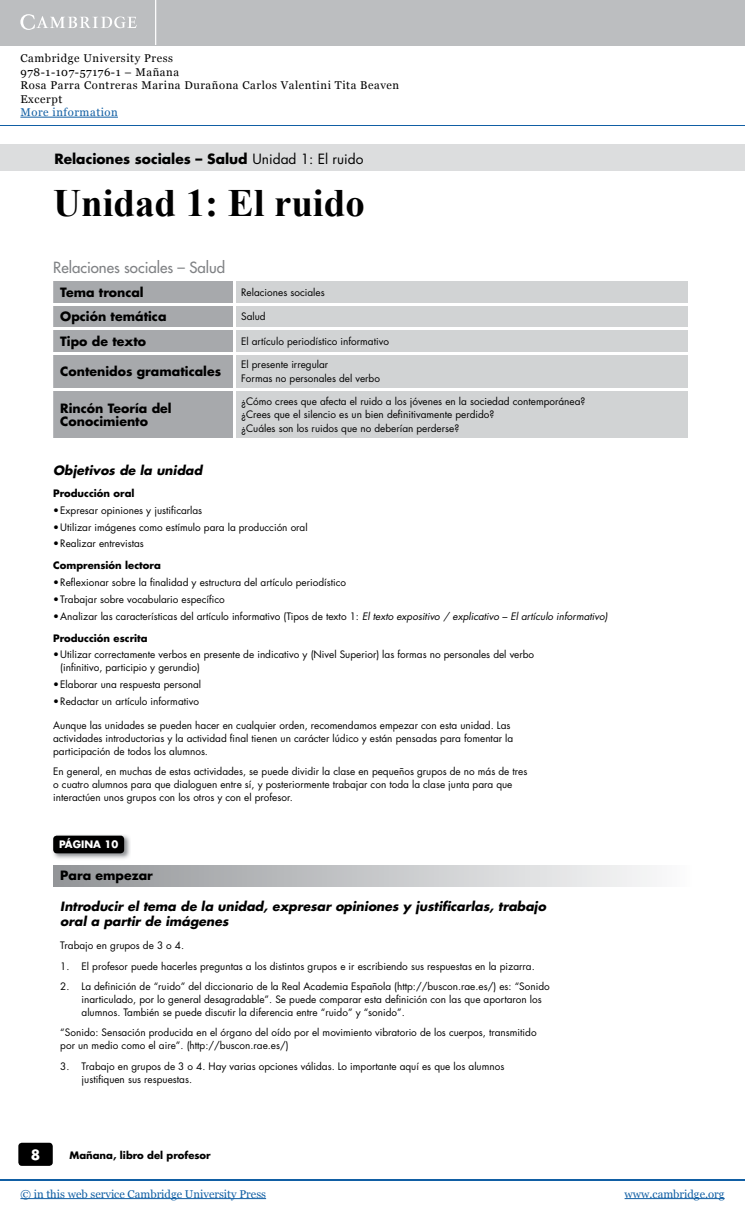
<style>
.page{position:relative;width:745px;height:1218px;background:#fff}
.page>*{position:absolute;margin:0;border:0;box-sizing:border-box;transform-origin:0 0}
.t1{font:700 38.75px "Times New Roman";color:#000}
.t2{font:500 15px "Futura Std";color:#808285}
.t3{font:700 13.75px "Futura Std";color:#000}
.t4{font:700 13.75px "Futura Std";color:#fff}
.t5{font:italic 700 12.5px/15px "Futura Std";color:#000}
.t6{font:700 12.5px/13.8px "Futura Std";color:#000}
.t7{font:11.25px/13.4px "Georgia";letter-spacing:.05em;color:#000}
.t8{font:11.25px "Georgia";color:#115fa4}
.t9{font:11.25px "Georgia";letter-spacing:.05em;color:#115fa4}
.t10{font:10px/13.1px "Futura Std";color:#000}
.t11{font:700 10px "Futura Std";color:#000}
.t12{font:700 10px "Futura Std";color:#fff}
.s1{font-weight:400}
.s2{font-style:italic}
</style>
<div class="page">
<div style="left:0;top:0;width:744px;height:45px;background:#bcbec0"></div>
<hr style="left:155px;top:0;width:1px;height:45px;background:#fff">
<svg style="left:20px;top:14px;width:117px;height:16px"></svg>
<hr style="left:20px;top:117px;width:98px;height:1px;background:#115fa4">
<hr style="left:0;top:125px;width:744px;height:1px;background:#115fa4">
<hr style="left:0;top:1179px;width:744px;height:1px;background:#115fa4">
<hr style="left:20px;top:1198px;width:246px;height:1px;background:#115fa4">
<hr style="left:624px;top:1198px;width:100px;height:1px;background:#115fa4">
<div style="left:0;top:144px;width:744px;height:26px;background:#dcddde"></div>
<div style="left:18px;top:1142px;width:35px;height:23px;background:#000;border-radius:4px"></div>
<div style="left:53px;top:281px;width:180px;height:157px;background:#a7a9ac"></div>
<div style="left:236px;top:281px;width:451px;height:157px;background:#d1d3d4"></div>
<hr style="left:53px;top:303px;width:181px;height:2px;background:#fff">
<hr style="left:234px;top:303px;width:456px;height:2px;background:#fff">
<hr style="left:53px;top:327px;width:181px;height:3px;background:#fff">
<hr style="left:234px;top:327px;width:456px;height:3px;background:#fff">
<hr style="left:53px;top:352px;width:181px;height:2px;background:#fff">
<hr style="left:53px;top:388px;width:181px;height:2px;background:#fff">
<hr style="left:234px;top:352px;width:456px;height:2px;background:#fff">
<hr style="left:234px;top:388px;width:456px;height:2px;background:#fff">
<img style="left:53px;top:835px;width:77px;height:24px">
<div style="left:53px;top:835px;width:71px;height:18px;background:#000;border-radius:4px"></div>
<div style="left:53px;top:865px;width:638px;height:21px;background:linear-gradient(to right,#929497,#fbfbfb)"></div>
<p class="t7" style="left:20px;top:51px;width:380px">Cambridge University Press<br>978-1-107-57176-1 – Mañana<br>Rosa Parra Contreras Marina Durañona Carlos Valentini Tita Beaven Excerpt</p>
<p class="t9" style="left:20px;top:104px;width:99px">More information</p>
<h3 class="t3" style="left:54px;top:149px;width:310px">Relaciones sociales – Salud <span class="s1">Unidad 1: El ruido</span></h3>
<h1 class="t1" style="left:53px;top:176px;width:313px">Unidad 1: El ruido</h1>
<h2 class="t2" style="left:53px;top:258px;width:173px">Relaciones sociales – Salud</h2>
<p class="t6" style="left:60px;top:285px;width:85px">Tema troncal</p>
<p class="t10" style="left:241px;top:286px;width:85px">Relaciones sociales</p>
<p class="t6" style="left:60px;top:310px;width:108px">Opción temática</p>
<p class="t10" style="left:241px;top:310px;width:26px">Salud</p>
<p class="t6" style="left:60px;top:334px;width:87px">Tipo de texto</p>
<p class="t10" style="left:241px;top:335px;width:149px">El artículo periodístico informativo</p>
<p class="t6" style="left:60px;top:364px;width:162px">Contenidos gramaticales</p>
<p class="t10" style="left:241px;top:358px;width:140px;line-height:13.8px">El presente irregular<br>Formas no personales del verbo</p>
<p class="t6" style="left:60px;top:401px;width:113px">Rincón Teoría del<br>Conocimiento</p>
<p class="t10" style="left:241px;top:394px;width:345px;line-height:13.8px">¿Cómo crees que afecta el ruido a los jóvenes en la sociedad contemporánea? ¿Crees que el silencio es un bien definitivamente perdido?<br>¿Cuáles son los ruidos que no deberían perderse?</p>
<p class="t5" style="left:53px;top:463px;width:150px">Objetivos de la unidad</p>
<p class="t11" style="left:53px;top:487px;width:83px">Producción oral</p>
<p class="t10" style="left:53px;top:504px;width:150px">• Expresar opiniones y justificarlas</p>
<p class="t10" style="left:53px;top:520px;width:256px">• Utilizar imágenes como estímulo para la producción oral</p>
<p class="t10" style="left:53px;top:537px;width:92px">• Realizar entrevistas</p>
<p class="t11" style="left:53px;top:559px;width:109px">Comprensión lectora</p>
<p class="t10" style="left:53px;top:576px;width:294px">• Reflexionar sobre la finalidad y estructura del artículo periodístico</p>
<p class="t10" style="left:53px;top:593px;width:173px">• Trabajar sobre vocabulario específico</p>
<p class="t10" style="left:53px;top:609px;width:555px">• Analizar las características del artículo informativo (Tipos de texto 1: <span class="s2">El texto expositivo / explicativo – El artículo informativo)</span></p>
<p class="t11" style="left:53px;top:631px;width:96px">Producción escrita</p>
<p class="t10" style="left:60px;top:648px;width:475px;text-indent:-7px">• Utilizar correctamente verbos en presente de indicativo y (Nivel Superior) las formas no personales del verbo (infinitivo, participio y gerundio)</p>
<p class="t10" style="left:53px;top:678px;width:149px">• Elaborar una respuesta personal</p>
<p class="t10" style="left:53px;top:694px;width:147px">• Redactar un artículo informativo</p>
<p class="t10" style="left:53px;top:718px;width:461px">Aunque las unidades se pueden hacer en cualquier orden, recomendamos empezar con esta unidad. Las actividades introductorias y la actividad final tienen un carácter lúdico y están pensadas para fomentar la participación de todos los alumnos.</p>
<p class="t10" style="left:53px;top:765px;width:475px">En general, en muchas de estas actividades, se puede dividir la clase en pequeños grupos de no más de tres o cuatro alumnos para que dialoguen entre sí, y posteriormente trabajar con toda la clase junta para que interactúen unos grupos con los otros y con el profesor.</p>
<p class="t12" style="left:59px;top:837px;width:61px">PÁGINA 10</p>
<p class="t6" style="left:60px;top:868px;width:94px">Para empezar</p>
<p class="t5" style="left:60px;top:898px;width:487px">Introducir el tema de la unidad, expresar opiniones y justificarlas, trabajo oral a partir de imágenes</p>
<p class="t10" style="left:60px;top:939px;width:125px">Trabajo en grupos de 3 o 4.</p>
<p class="t10" style="left:60px;top:959px;width:475px">1. El profesor puede hacerles preguntas a los distintos grupos e ir escribiendo sus respuestas en la pizarra.</p>
<p class="t10" style="left:81px;top:979px;width:469px;text-indent:-21px">2. La definición de “ruido” del diccionario de la Real Academia Española (http://buscon.rae.es/) es: “Sonido inarticulado, por lo general desagradable”. Se puede comparar esta definición con las que aportaron los alumnos. También se puede discutir la diferencia entre “ruido” y “sonido”.</p>
<p class="t10" style="left:60px;top:1026px;width:477px">“Sonido: Sensación producida en el órgano del oído por el movimiento vibratorio de los cuerpos, transmitido por un medio como el aire”. (http://buscon.rae.es/)</p>
<p class="t10" style="left:81px;top:1059px;width:424px;text-indent:-21px">3. Trabajo en grupos de 3 o 4. Hay varias opciones válidas. Lo importante aquí es que los alumnos justifiquen sus respuestas.</p>
<h3 class="t4" style="left:31px;top:1145px;width:11px">8</h3>
<p class="t11" style="left:69px;top:1148px;width:143px">Mañana, libro del profesor</p>
<p class="t8" style="left:20px;top:1185px;width:247px">© in this web service Cambridge University Press</p>
<p class="t8" style="left:624px;top:1185px;width:101px">www.cambridge.org</p>
</div>
